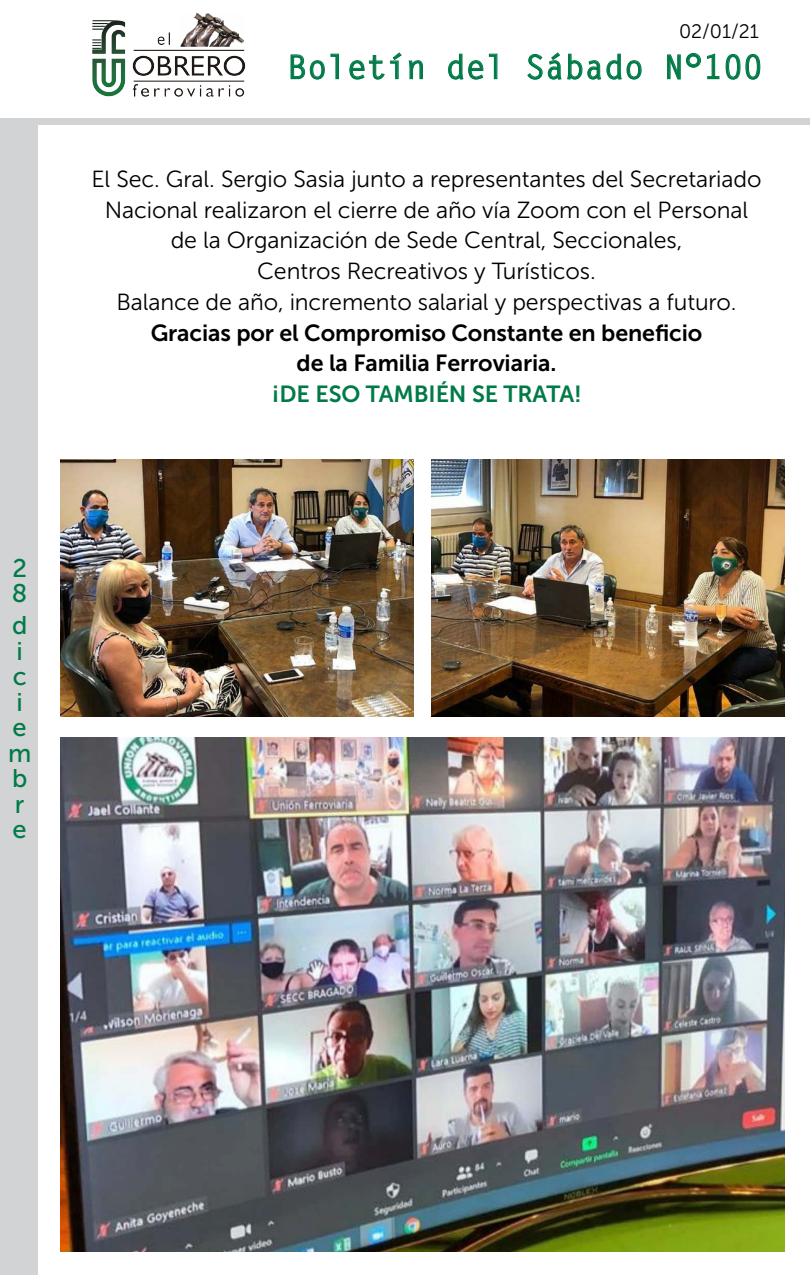
<style>
.page{position:relative;width:810px;height:1275px;background:#fff}
.page>*{position:absolute;margin:0;border:0;box-sizing:border-box;transform-origin:0 0}
.t1{font:700 33px "Letter Gothic Std";color:#007a46}
.t2{font:25.5px/25.5px "Museo Sans 500";color:#007a46}
.t3{font:23.25px/30.8px "Museo Sans 300";letter-spacing:-.005em;color:#000;text-align:center}
.t4{font:23.25px/30.8px "Museo Sans 700";letter-spacing:-.005em;color:#000;text-align:center}
.t5{font:23.25px "Museo Sans 700";letter-spacing:-.005em;color:#007a46}
.t6{font:19.5px "Museo Sans 300";color:#000}
</style>
<div class="page">
<div style="left:0;top:118px;width:810px;height:7px;background:#d1d3d4"></div>
<img style="left:92px;top:20px;width:154px;height:77px">
<img style="left:180px;top:13px;width:65px;height:34px">
<svg style="left:290px;top:53px;width:49px;height:27px"></svg>
<svg style="left:349px;top:52px;width:74px;height:28px"></svg>
<svg style="left:448px;top:53px;width:50px;height:27px"></svg>
<svg style="left:527px;top:52px;width:115px;height:28px"></svg>
<svg style="left:667px;top:52px;width:94px;height:28px"></svg>
<div style="left:0;top:122px;width:37px;height:1153px;background:#d1d3d4"></div>
<img style="left:61px;top:460px;width:353px;height:256px">
<img style="left:432px;top:460px;width:353px;height:256px">
<img style="left:61px;top:737px;width:724px;height:514px">
<p class="t2" style="left:12px;top:555px;width:16px">2<br>8</p>
<p class="t2" style="left:8px;top:613px;width:23px;text-align:center">d i c i e m b r e</p>
<p class="t6" style="left:679px;top:21px;width:82px">02/01/21</p>
<h1 class="t1" style="left:288px;top:47px;width:477px">Boletín del Sábado N°100</h1>
<p class="t3" style="left:92px;top:164px;width:672px">El Sec. Gral. Sergio Sasia junto a representantes del Secretariado Nacional realizaron el cierre de año vía Zoom con el Personal de la Organización de Sede Central, Seccionales,<br>Centros Recreativos y Turísticos.<br>Balance de año, incremento salarial y perspectivas a futuro.</p>
<p class="t4" style="left:151px;top:317px;width:553px">Gracias por el Compromiso Constante en beneficio de la Familia Ferroviaria.</p>
<p class="t5" style="left:271px;top:381px;width:312px">¡DE ESO TAMBIÉN SE TRATA!</p>
</div>
